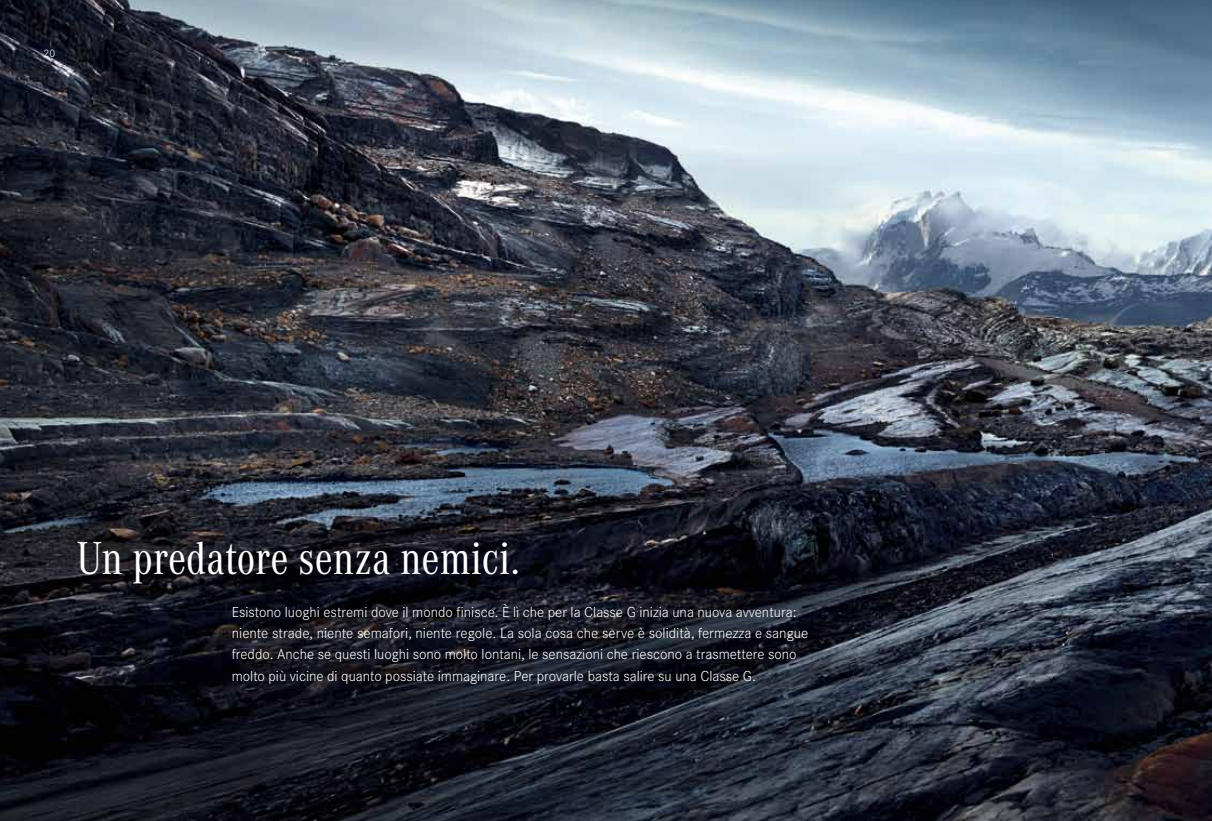
<style>
.page{position:relative;width:1212px;height:821px;background:#fff}
.page>*{position:absolute;margin:0;border:0;box-sizing:border-box;transform-origin:0 0}
.t1{font:48px "Corporate A Cond Pro";color:#fff}
.t2{font:300 15px/21.3px "Corporate S Pro";color:#fff}
.t3{font:300 11.25px "Corporate S Pro";color:#fff}
</style>
<div class="page">
<img style="left:0;top:0;width:1212px;height:821px">
<p class="t3" style="left:44px;top:45px;width:13px">20</p>
<h1 class="t1" style="left:77px;top:525px;width:445px">Un predatore senza nemici.</h1>
<p class="t2" style="left:232px;top:600px;width:578px">Esistono luoghi estremi dove il mondo finisce. È lì che per la Classe G inizia una nuova avventura: niente strade, niente semafori, niente regole. La sola cosa che serve è solidità, fermezza e sangue freddo. Anche se questi luoghi sono molto lontani, le sensazioni che riescono a trasmettere sono molto più vicine di quanto possiate immaginare. Per provarle basta salire su una Classe G.</p>
</div>
